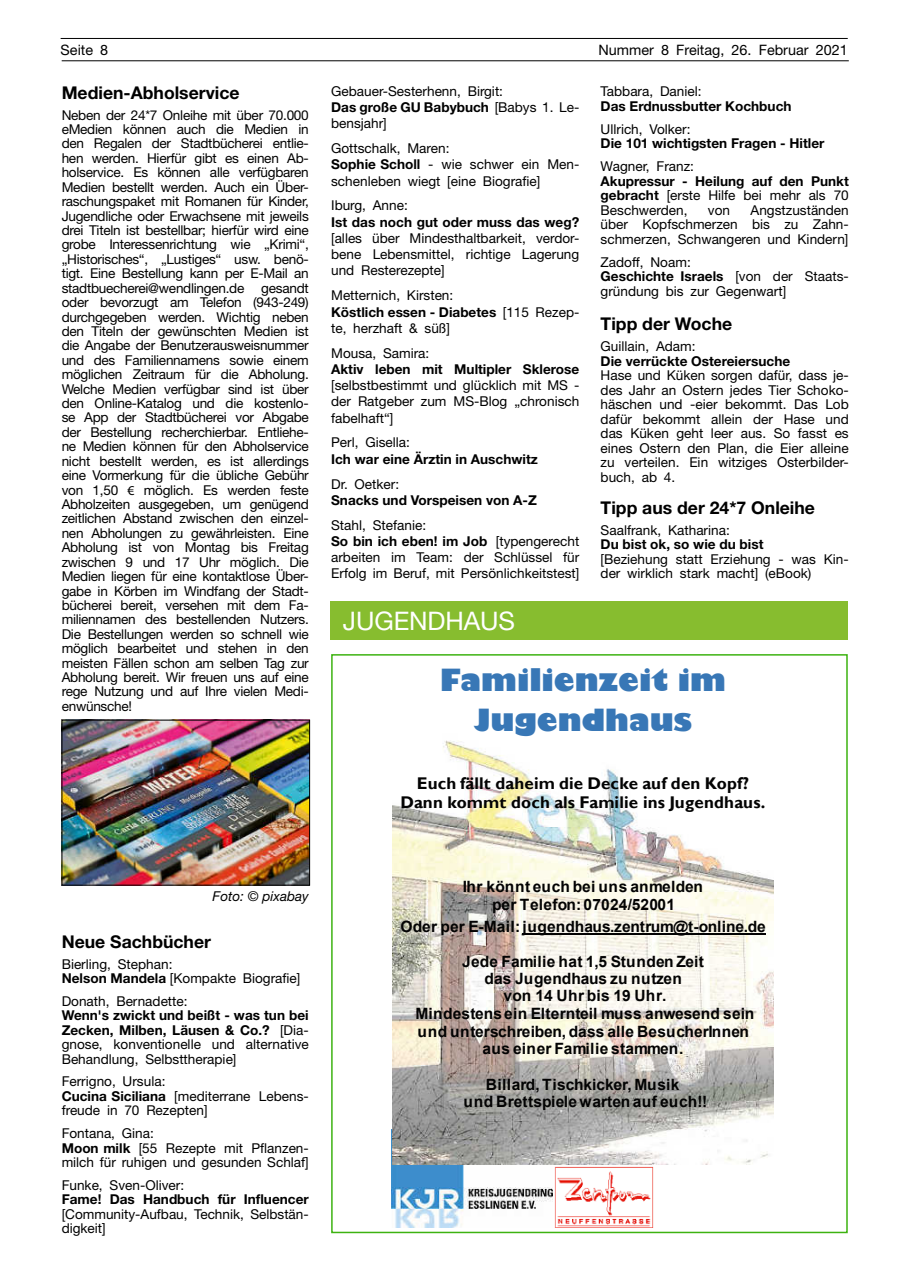
<style>
.page{position:relative;width:902px;height:1280px;background:#fff}
.page>*{position:absolute;margin:0;border:0;box-sizing:border-box;transform-origin:0 0}
.t1{font:800 29.85px/39.9px "Gill Sans";letter-spacing:-.005em;color:#3877b6;text-align:center}
.t2{font:25.65px "Helvetica Neue";letter-spacing:-.005em;color:#fff}
.t3{font:700 17.55px "Helvetica Neue";color:#000}
.t4{font:700 16.95px/19.6px "Gill Sans";letter-spacing:.01em;color:#030303;text-align:center}
.t5{font:700 15.6px/17.5px "Arial";letter-spacing:.01em;color:#030303;text-align:center}
.t6{font:14.4px "Helvetica Neue";color:#000}
.t7{font:13.65px/14.4px "Helvetica Neue";color:#000}
.t8{font:700 13.65px/14.5px "Helvetica Neue";color:#000;text-align:justify}
.t9{font:italic 13.65px "Helvetica Neue";color:#000}
.s1{font-family:"Myriad Pro"}
.s2{font-weight:700}
.s3{font-weight:400}
</style>
<div class="page">
<hr style="left:61px;top:38px;width:786px;height:1px;background:#000">
<hr style="left:62px;top:61px;width:786px;height:1px;background:#000">
<img style="left:64px;top:722px;width:244px;height:161px">
<div style="left:62px;top:720px;width:248px;height:165px;border:1px solid #000"></div>
<img style="left:392px;top:1164px;width:160px;height:64px">
<img style="left:554px;top:1167px;width:99px;height:61px">
<img style="left:392px;top:740px;width:381px;height:424px">
<hr style="left:522px;top:933px;width:244px;height:1px;background:#030303">
<div style="left:331px;top:654px;width:516px;height:579px;border:2px solid #3db311"></div>
<div style="left:330px;top:602px;width:517px;height:38px;background:#87bd2f"></div>
<p class="t6" style="left:61px;top:41px;width:49px">Seite 8</p>
<p class="t6" style="left:598px;top:41px;width:251px">Nummer 8 Freitag, 26. Februar 2021</p>
<p class="t3" style="left:62px;top:82px;width:179px">Medien-Abholservice</p>
<p class="t7" style="left:62px;top:107px;width:248px;text-align:justify">Neben der 24*7 Onleihe mit über 70.000 eMedien können auch die Medien in den Regalen der Stadtbücherei entlie&shy;hen werden. Hierfür gibt es einen Ab&shy;holservice. Es können alle verfügbaren Medien bestellt werden. Auch ein Über&shy;raschungspaket mit Romanen für Kinder, Jugendliche oder Erwachsene mit jeweils drei Titeln ist bestellbar; hierfür wird eine grobe Interessenrichtung wie „Krimi“, „Historisches“, „Lustiges“ usw. benö&shy;tigt. Eine Bestellung kann per E-Mail an stadtbuecherei@wendlingen.de gesandt oder bevorzugt am Telefon (943-249) durchgegeben werden. Wichtig neben den Titeln der gewünschten Medien ist die Angabe der Benutzerausweisnummer und des Familiennamens sowie einem möglichen Zeitraum für die Abholung.<br>Welche Medien verfügbar sind ist über den Online-Katalog und die kostenlo&shy;se App der Stadtbücherei vor Abgabe der Bestellung recherchierbar. Entliehe&shy;ne Medien können für den Abholservice nicht bestellt werden, es ist allerdings eine Vormerkung für die übliche Gebühr von 1,50 <span class="s1">€</span> möglich. Es werden feste Abholzeiten ausgegeben, um genügend zeitlichen Abstand zwischen den einzel&shy;nen Abholungen zu gewährleisten. Eine Abholung ist von Montag bis Freitag zwischen 9 und 17 Uhr möglich. Die Medien liegen für eine kontaktlose Über&shy;gabe in Körben im Windfang der Stadt&shy;bücherei bereit, versehen mit dem Fa&shy;miliennamen des bestellenden Nutzers.<br>Die Bestellungen werden so schnell wie möglich bearbeitet und stehen in den meisten Fällen schon am selben Tag zur Abholung bereit. Wir freuen uns auf eine rege Nutzung und auf Ihre vielen Medi&shy;enwünsche!</p>
<p class="t7" style="left:331px;top:83px;width:250px;line-height:16.2px">Gebauer-Sesterhenn, Birgit:<br><span class="s2">Das große GU Babybuch</span> [Babys 1. Le&shy;bensjahr]</p>
<p class="t7" style="left:331px;top:140px;width:250px;line-height:16.2px">Gottschalk, Maren:<br><span class="s2">Sophie Scholl</span> - wie schwer ein Men&shy;schenleben wiegt [eine Biografie]</p>
<p class="t7" style="left:331px;top:198px;width:78px">Iburg, Anne:</p>
<p class="t8" style="left:331px;top:214px;width:250px">Ist das noch gut oder muss das weg?</p>
<p class="t7" style="left:331px;top:230px;width:250px;line-height:16.2px;text-align:justify">[alles über Mindesthaltbarkeit, verdor&shy;bene Lebensmittel, richtige Lagerung und Resterezepte]</p>
<p class="t7" style="left:331px;top:287px;width:250px;line-height:16.2px">Metternich, Kirsten:<br><span class="s2">Köstlich essen - Diabetes</span> [115 Rezep&shy;te, herzhaft &amp; süß]</p>
<p class="t7" style="left:331px;top:345px;width:100px">Mousa, Samira:</p>
<p class="t8" style="left:331px;top:361px;width:250px">Aktiv leben mit Multipler Sklerose</p>
<p class="t7" style="left:331px;top:377px;width:250px;line-height:16.2px;text-align:justify">[selbstbestimmt und glücklich mit MS - der Ratgeber zum MS-Blog „chronisch fabelhaft“]</p>
<p class="t7" style="left:331px;top:435px;width:80px">Perl, Gisella:</p>
<p class="t8" style="left:331px;top:451px;width:208px">Ich war eine Ärztin in Auschwitz</p>
<p class="t7" style="left:331px;top:476px;width:69px">Dr. Oetker:</p>
<p class="t8" style="left:331px;top:492px;width:207px">Snacks und Vorspeisen von A-Z</p>
<p class="t7" style="left:331px;top:516px;width:250px;line-height:16.2px">Stahl, Stefanie:<br><span class="s2">So bin ich eben! im Job</span> [typengerecht arbeiten im Team: der Schlüssel für Erfolg im Beruf, mit Persönlichkeitstest]</p>
<p class="t7" style="left:600px;top:84px;width:102px">Tabbara, Daniel:</p>
<p class="t8" style="left:600px;top:98px;width:192px">Das Erdnussbutter Kochbuch</p>
<p class="t7" style="left:600px;top:121px;width:91px">Ullrich, Volker:</p>
<p class="t8" style="left:600px;top:136px;width:225px">Die 101 wichtigsten Fragen - Hitler</p>
<p class="t7" style="left:600px;top:159px;width:95px">Wagner, Franz:</p>
<p class="t8" style="left:600px;top:173px;width:250px">Akupressur - Heilung auf den Punkt gebracht <span class="s3">[erste Hilfe bei mehr als 70<br>Beschwerden,</span></p>
<p class="t7" style="left:600px;top:202px;width:250px;text-align:justify;text-indent:150px">Angstzuständen über Kopfschmerzen bis zu Zahn&shy;schmerzen, Schwangeren und Kindern]</p>
<p class="t7" style="left:600px;top:254px;width:250px">Zadoff, Noam:<br><span class="s2">Geschichte Israels</span> [von der Staats&shy;gründung bis zur Gegenwart]</p>
<p class="t3" style="left:600px;top:313px;width:133px">Tipp der Woche</p>
<p class="t7" style="left:600px;top:339px;width:96px">Guillain, Adam:</p>
<p class="t8" style="left:600px;top:353px;width:191px">Die verrückte Ostereiersuche</p>
<p class="t7" style="left:600px;top:368px;width:250px;text-align:justify">Hase und Küken sorgen dafür, dass je&shy;des Jahr an Ostern jedes Tier Schoko&shy;häschen und -eier bekommt. Das Lob dafür bekommt allein der Hase und das Küken geht leer aus. So fasst es eines Ostern den Plan, die Eier alleine zu verteilen. Ein witziges Osterbilder&shy;buch, ab 4.</p>
<p class="t3" style="left:600px;top:497px;width:216px">Tipp aus der 24*7 Onleihe</p>
<p class="t7" style="left:600px;top:523px;width:131px">Saalfrank, Katharina:</p>
<p class="t8" style="left:600px;top:537px;width:164px">Du bist ok, so wie du bist</p>
<p class="t7" style="left:600px;top:552px;width:250px">[Beziehung statt Erziehung - was Kin&shy;der wirklich stark macht] (eBook)</p>
<p class="t7" style="left:708px;top:202px;width:24px">von</p>
<h2 class="t2" style="left:343px;top:605px;width:173px">JUGENDHAUS</h2>
<h1 class="t1" style="left:440px;top:662px;width:287px">Familienzeit im<br>Jugendhaus</h1>
<p class="t9" style="left:212px;top:888px;width:98px">Foto: © pixabay</p>
<p class="t3" style="left:62px;top:930px;width:151px">Neue Sachbücher</p>
<p class="t7" style="left:62px;top:956px;width:240px">Bierling, Stephan:<br><span class="s2">Nelson Mandela</span> [Kompakte Biografie]</p>
<p class="t7" style="left:62px;top:993px;width:127px">Donath, Bernadette:</p>
<p class="t7" style="left:62px;top:1008px;width:248px;text-align:justify"><span class="s2">Wenn's zwickt und beißt - was tun bei Zecken, Milben, Läusen &amp; Co.?</span> [Dia&shy;gnose, konventionelle und alternative Behandlung, Selbsttherapie]</p>
<p class="t7" style="left:62px;top:1074px;width:248px">Ferrigno, Ursula:<br><span class="s2">Cucina Siciliana</span> [mediterrane Lebens&shy;freude in 70 Rezepten]</p>
<p class="t7" style="left:62px;top:1126px;width:248px">Fontana, Gina:<br><span class="s2">Moon milk</span> [55 Rezepte mit Pflanzen&shy;milch für ruhigen und gesunden Schlaf]</p>
<p class="t7" style="left:62px;top:1178px;width:124px">Funke, Sven-Oliver:</p>
<p class="t8" style="left:62px;top:1192px;width:248px">Fame! Das Handbuch für Influencer</p>
<p class="t7" style="left:62px;top:1206px;width:248px">[Community-Aufbau, Technik, Selbstän&shy;digkeit]</p>
<p class="t4" style="left:400px;top:774px;width:366px">Euch fällt daheim die Decke auf den Kopf?<br>Dann kommt doch als Familie ins Jugendhaus.</p>
<p class="t5" style="left:463px;top:878px;width:241px">Ihr könnt euch bei uns anmelden per Telefon: 07024/52001</p>
<p class="t5" style="left:400px;top:918px;width:367px">Oder per E-Mail: jugendhaus.zentrum@t-online.de</p>
<p class="t5" style="left:415px;top:953px;width:340px">Jede Familie hat 1,5 Stunden Zeit<br>das Jugendhaus zu nutzen<br>von 14 Uhr bis 19 Uhr.<br>Mindestens ein Elternteil muss anwesend sein und unterschreiben, dass alle BesucherInnen aus einer Familie stammen.</p>
<p class="t5" style="left:463px;top:1075px;width:245px">Billard, Tischkicker, Musik<br>und Brettspiele warten auf euch!!</p>
</div>
